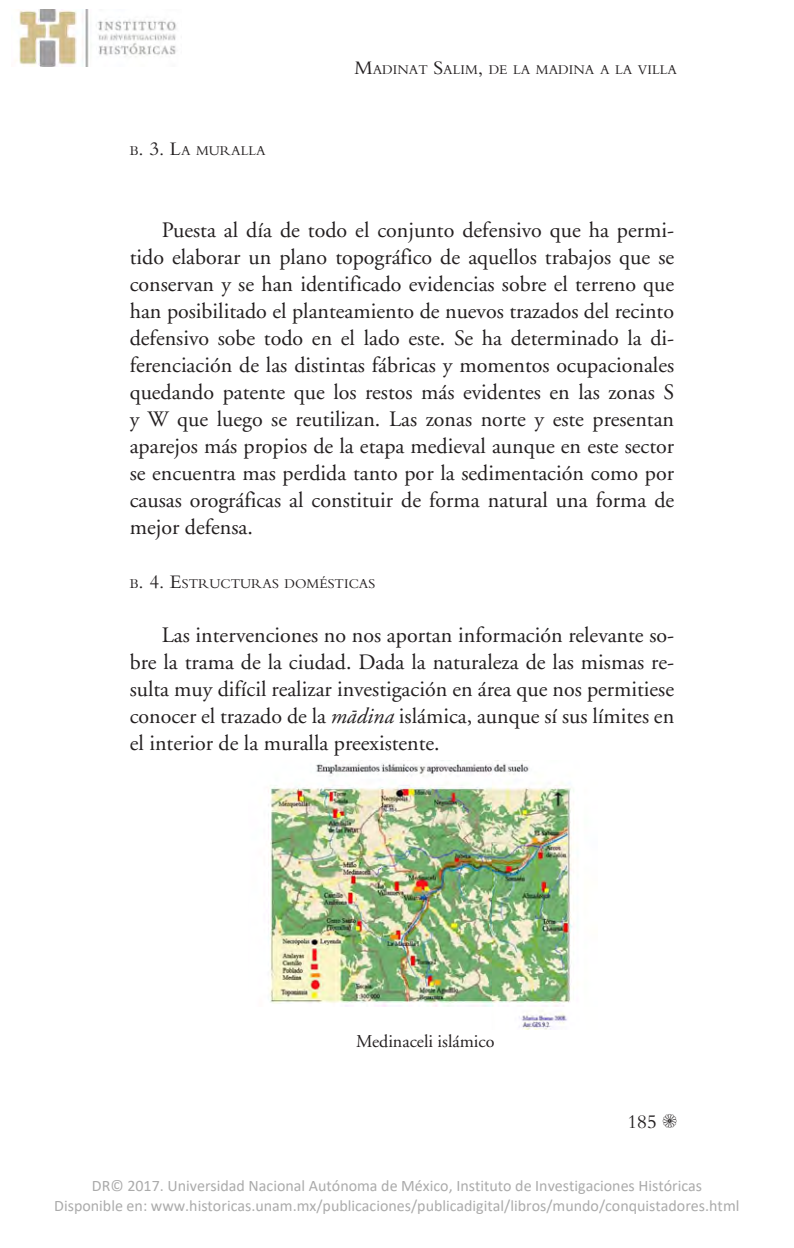
<style>
.page{position:relative;width:794px;height:1248px;background:#fff}
.page>*{position:absolute;margin:0;border:0;box-sizing:border-box;transform-origin:0 0}
.t1{font:22px/27px "Adobe Garamond";color:#231f20;text-align:justify}
.t2{font:20px "M Bembo";color:#231f20}
.pie_ilustracion{font:18px "Adobe Garamond";color:#231f20}
.t3{font:16px/19.2px "Calibri";color:#ababab;text-align:center}
.subladillo{font:14px "M Bembo";color:#231f20}
.s1{font-size:20px}
.s2{font-style:italic}
.s3{font-family:"A Gara Arab";font-style:italic}
</style>
<div class="page">
<img style="left:268px;top:760px;width:306px;height:268px">
<img style="left:15px;top:10px;width:162px;height:56px">
<p class="subladillo" style="left:130px;top:143px;width:137px">B<span class="s1">. 3. L</span>A MURALLA</p>
<p class="subladillo" style="left:354px;top:62px;width:112px"><span class="s1">M</span>ADINAT <span class="s1">S</span>ALI</p>
<p class="subladillo" style="left:478px;top:62px;width:54px"><span class="s1">,</span> DE LA</p>
<p class="subladillo" style="left:549px;top:62px;width:130px">ADINA A LA VILLA</p>
<p class="t1" style="left:130px;top:216px;width:546px;text-indent:32px">Puesta al día de todo el conjunto defensivo que ha permi&shy;tido elaborar un plano topográfico de aquellos trabajos que se conservan y se han identificado evidencias sobre el terreno que han posibilitado el planteamiento de nuevos trazados del recinto defensivo sobe todo en el lado este. Se ha determinado la di&shy;ferenciación de las distintas fábricas y momentos ocupacionales quedando patente que los restos más evidentes en las zonas S y W que luego se reutilizan. Las zonas norte y este presentan aparejos más propios de la etapa medieval aunque en este sector se encuentra mas perdida tanto por la sedimentación como por causas orográficas al constituir de forma natural una forma de mejor defensa.</p>
<p class="subladillo" style="left:130px;top:575px;width:247px">B<span class="s1">. 4. E</span>STRUCTURAS DOMÉSTICAS</p>
<p class="t1" style="left:130px;top:621px;width:546px;text-indent:32px">Las intervenciones no nos aportan información relevante so&shy;bre la trama de la ciudad. Dada la naturaleza de las mismas re&shy;sulta muy difícil realizar investigación en área que nos permitiese conocer el trazado de la <span class="s2">m</span><span class="s3">a</span><span class="s2">dina</span> islámica, aunque sí sus límites en el interior de la muralla preexistente.</p>
<p class="pie_ilustracion" style="left:356px;top:1031px;width:140px">Medinaceli islámico</p>
<p class="t2" style="left:627px;top:1110px;width:31px">185</p>
<p class="t3" style="left:54px;top:1175px;width:686px">DR© 2017. Universidad Nacional Autónoma de México, Instituto de Investigaciones Históricas<br>Disponible en: www.historicas.unam.mx/publicaciones/publicadigital/libros/mundo/conquistadores.html</p>
</div>
